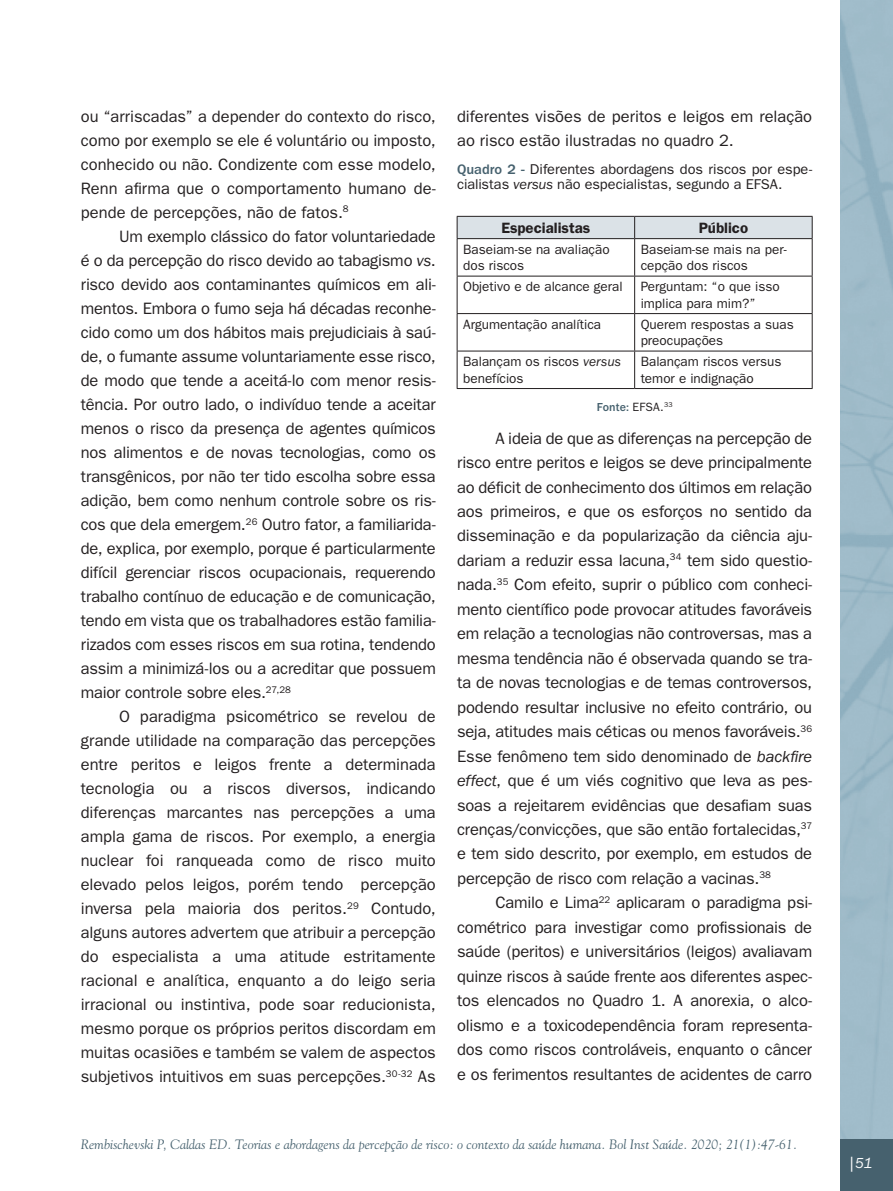
<style>
.page{position:relative;width:893px;height:1191px;background:#fff}
.page>*{position:absolute;margin:0;border:0;box-sizing:border-box;transform-origin:0 0}
.t1{font:16.5px/24px "ITC Franklin Gothic Std";letter-spacing:-.005em;color:#231f20;text-align:justify}
.t2{font:600 15px "ITC Franklin Gothic Std";color:#231f20}
.t3{font:italic 15px "ITC Franklin Gothic Std";color:#fff}
.t4{font:14.25px/15px "ITC Franklin Gothic Std";letter-spacing:-.005em;color:#231f20}
.t5{font:13.5px/16.2px "ITC Franklin Gothic Std";color:#231f20}
.t6{font:italic 13.5px "Goudy Std";color:#46616e}
.t7{font:500 12px "ITC Franklin Gothic Std";letter-spacing:.005em;color:#46616e}
.s1{font-style:italic}
.s2{font-weight:500;color:#46616e}
.s3{font-weight:400;color:#231f20}
</style>
<div class="page">
<div style="left:840px;top:1139px;width:53px;height:52px;background:#46616e"></div>
<hr style="left:457px;top:239px;width:1px;height:37px;background:#231f20">
<hr style="left:634px;top:239px;width:1px;height:37px;background:#231f20">
<hr style="left:812px;top:239px;width:1px;height:37px;background:#231f20">
<hr style="left:457px;top:276px;width:178px;height:1px;background:#231f20">
<hr style="left:457px;top:276px;width:1px;height:37px;background:#231f20">
<hr style="left:635px;top:276px;width:178px;height:1px;background:#231f20">
<hr style="left:634px;top:276px;width:1px;height:37px;background:#231f20">
<hr style="left:812px;top:276px;width:1px;height:37px;background:#231f20">
<hr style="left:457px;top:313px;width:178px;height:1px;background:#231f20">
<hr style="left:457px;top:314px;width:1px;height:37px;background:#231f20">
<hr style="left:635px;top:313px;width:178px;height:1px;background:#231f20">
<hr style="left:634px;top:314px;width:1px;height:37px;background:#231f20">
<hr style="left:812px;top:314px;width:1px;height:37px;background:#231f20">
<hr style="left:457px;top:351px;width:178px;height:1px;background:#231f20">
<hr style="left:457px;top:351px;width:1px;height:37px;background:#231f20">
<hr style="left:635px;top:351px;width:178px;height:1px;background:#231f20">
<hr style="left:634px;top:351px;width:1px;height:37px;background:#231f20">
<hr style="left:812px;top:351px;width:1px;height:37px;background:#231f20">
<hr style="left:457px;top:388px;width:178px;height:1px;background:#231f20">
<hr style="left:635px;top:388px;width:178px;height:1px;background:#231f20">
<div style="left:457px;top:216px;width:356px;height:22px;background:#dbe2e7"></div>
<hr style="left:457px;top:238px;width:178px;height:1px;background:#231f20">
<hr style="left:635px;top:238px;width:178px;height:1px;background:#231f20">
<p class="t1" style="left:81px;top:104px;width:357px">ou “arriscadas” a depender do contexto do risco, como por exemplo se ele é voluntário ou imposto, conhecido ou não. Condizente com esse modelo, Renn afirma que o comportamento humano de&shy;pende de percepções, não de fatos.<sup>8</sup></p>
<p class="t1" style="left:81px;top:224px;width:357px;text-indent:38px">Um exemplo clássico do fator voluntariedade é o da percepção do risco devido ao tabagismo <span class="s1">vs</span>. risco devido aos contaminantes químicos em ali&shy;mentos. Embora o fumo seja há décadas reconhe&shy;cido como um dos hábitos mais prejudiciais à saú&shy;de, o fumante assume voluntariamente esse risco, de modo que tende a aceitá-lo com menor resis&shy;tência. Por outro lado, o indivíduo tende a aceitar menos o risco da presença de agentes químicos nos alimentos e de novas tecnologias, como os transgênicos, por não ter tido escolha sobre essa adição, bem como nenhum controle sobre os ris&shy;cos que dela emergem.<sup>26</sup> Outro fator, a familiarida&shy;de, explica, por exemplo, porque é particularmente difícil gerenciar riscos ocupacionais, requerendo trabalho contínuo de educação e de comunicação, tendo em vista que os trabalhadores estão familia&shy;rizados com esses riscos em sua rotina, tendendo assim a minimizá-los ou a acreditar que possuem maior controle sobre eles.<sup>27,28</sup></p>
<p class="t1" style="left:81px;top:704px;width:357px;text-indent:38px">O paradigma psicométrico se revelou de grande utilidade na comparação das percepções entre peritos e leigos frente a determinada tecnologia ou a riscos diversos, indicando diferenças marcantes nas percepções a uma ampla gama de riscos. Por exemplo, a energia nuclear foi ranqueada como de risco muito elevado pelos leigos, porém tendo percepção inversa pela maioria dos peritos.<sup>29</sup> Contudo, alguns autores advertem que atribuir a percepção do especialista a uma atitude estritamente racional e analítica, enquanto a do leigo seria irracional ou instintiva, pode soar reducionista, mesmo porque os próprios peritos discordam em muitas ocasiões e também se valem de aspectos subjetivos intuitivos em suas percepções.<sup>30-32</sup> As</p>
<p class="t1" style="left:457px;top:104px;width:357px">diferentes visões de peritos e leigos em relação ao risco estão ilustradas no quadro 2.</p>
<p class="t4" style="left:457px;top:161px;width:357px"><span class="s2">Quadro 2 -</span> Diferentes abordagens dos riscos por espe&shy;cialistas <span class="s1">versus</span> não especialistas, segundo a EFSA.</p>
<p class="t2" style="left:501px;top:219px;width:91px">Especialistas</p>
<p class="t2" style="left:699px;top:219px;width:51px">Público</p>
<p class="t5" style="left:463px;top:241px;width:148px">Baseiam-se na avaliação dos riscos</p>
<p class="t5" style="left:641px;top:241px;width:148px">Baseiam-se mais na per&shy;cepção dos riscos</p>
<p class="t5" style="left:463px;top:279px;width:161px">Objetivo e de alcance geral</p>
<p class="t5" style="left:641px;top:279px;width:140px">Perguntam: “o que isso implica para mim?”</p>
<p class="t5" style="left:463px;top:316px;width:139px">Argumentação analítica</p>
<p class="t5" style="left:641px;top:316px;width:155px">Querem respostas a suas preocupações</p>
<p class="t5" style="left:463px;top:354px;width:159px">Balançam os riscos <span class="s1">versus </span>benefícios</p>
<p class="t5" style="left:641px;top:354px;width:142px">Balançam riscos versus temor e indignação</p>
<p class="t7" style="left:597px;top:400px;width:77px">Fonte: <span class="s3">EFSA.</span><sup>33</sup></p>
<p class="t1" style="left:457px;top:426px;width:357px;line-height:24.5px;text-indent:38px">A ideia de que as diferenças na percepção de risco entre peritos e leigos se deve principalmente ao déficit de conhecimento dos últimos em relação aos primeiros, e que os esforços no sentido da disseminação e da popularização da ciência aju&shy;dariam a reduzir essa lacuna,<sup>34</sup> tem sido questio&shy;nada.<sup>35</sup> Com efeito, suprir o público com conheci&shy;mento científico pode provocar atitudes favoráveis em relação a tecnologias não controversas, mas a mesma tendência não é observada quando se tra&shy;ta de novas tecnologias e de temas controversos, podendo resultar inclusive no efeito contrário, ou seja, atitudes mais céticas ou menos favoráveis.<sup>36<br></sup>Esse fenômeno tem sido denominado de <span class="s1">backfire effect</span>, que é um viés cognitivo que leva as pes&shy;soas a rejeitarem evidências que desafiam suas crenças/convicções, que são então fortalecidas,<sup>37 </sup>e tem sido descrito, por exemplo, em estudos de percepção de risco com relação a vacinas.<sup>38</sup></p>
<p class="t1" style="left:457px;top:890px;width:357px;line-height:24.5px;text-indent:38px">Camilo e Lima<sup>22</sup> aplicaram o paradigma psi&shy;cométrico para investigar como profissionais de saúde (peritos) e universitários (leigos) avaliavam quinze riscos à saúde frente aos diferentes aspec&shy;tos elencados no Quadro 1. A anorexia, o alco&shy;olismo e a toxicodependência foram representa&shy;dos como riscos controláveis, enquanto o câncer e os ferimentos resultantes de acidentes de carro</p>
<p class="t6" style="left:81px;top:1136px;width:718px">Rembischevski P, Caldas ED. Teorias e abordagens da percepção de risco: o contexto da saúde humana. Bol Inst Saúde. 2020; 21(1):47-61.</p>
<p class="t3" style="left:848px;top:1154px;width:26px">| 51</p>
</div>
